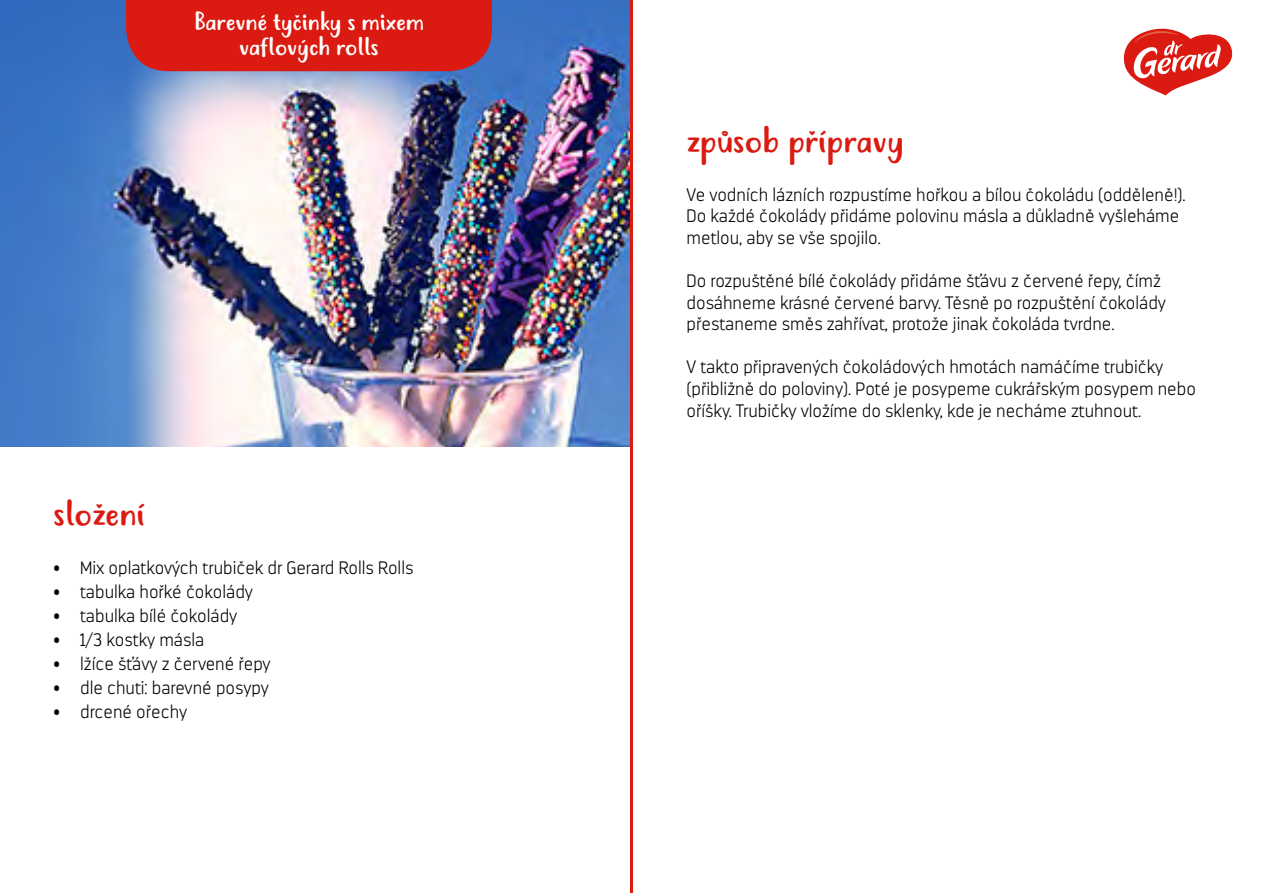
<style>
.page{position:relative;width:1263px;height:893px;background:#fff}
.page>*{position:absolute;margin:0;border:0;box-sizing:border-box;transform-origin:0 0}
.t1{font:34.5px "Justtellmewhat";color:#db1b12}
.t2{font:24px/25.5px "Justtellmewhat";color:#fff;text-align:center}
.t3{font:200 18px/21.6px "Darwin";color:#000}
</style>
<div class="page">
<img style="left:0;top:0;width:630px;height:446px">
<hr style="left:630px;top:0;width:3px;height:893px;background:#db1b12">
<svg style="left:1123px;top:28px;width:110px;height:67px"></svg>
<div style="left:126px;top:0;width:366px;height:71px;background:#db1b12"></div>
<h2 class="t2" style="left:194px;top:10px;width:231px">Barevné tyčinky s mixem vaflových rolls</h2>
<h1 class="t1" style="left:53px;top:492px;width:93px">složení</h1>
<p class="t3" style="left:53px;top:557px;width:362px">• Mix oplatkových trubiček dr Gerard Rolls Rolls</p>
<p class="t3" style="left:53px;top:581px;width:201px">• tabulka hořké čokolády</p>
<p class="t3" style="left:53px;top:605px;width:186px">• tabulka bílé čokolády</p>
<p class="t3" style="left:53px;top:629px;width:153px">• 1/3 kostky másla</p>
<p class="t3" style="left:53px;top:653px;width:219px">• lžíce šťávy z červené řepy</p>
<p class="t3" style="left:53px;top:677px;width:217px">• dle chuti: barevné posypy</p>
<p class="t3" style="left:53px;top:701px;width:136px">• drcené ořechy</p>
<h1 class="t1" style="left:687px;top:119px;width:219px">způsob přípravy</h1>
<p class="t3" style="left:687px;top:184px;width:501px">Ve vodních lázních rozpustíme hořkou a bílou čokoládu (odděleně!).<br>Do každé čokolády přidáme polovinu másla a důkladně vyšleháme metlou, aby se vše spojilo.</p>
<p class="t3" style="left:687px;top:270px;width:481px">Do rozpuštěné bílé čokolády přidáme šťávu z červené řepy, čímž dosáhneme krásné červené barvy. Těsně po rozpuštění čokolády přestaneme směs zahřívat, protože jinak čokoláda tvrdne.</p>
<p class="t3" style="left:687px;top:357px;width:511px">V takto připravených čokoládových hmotách namáčíme trubičky (přibližně do poloviny). Poté je posypeme cukrářským posypem nebo oříšky. Trubičky vložíme do sklenky, kde je necháme ztuhnout.</p>
</div>
